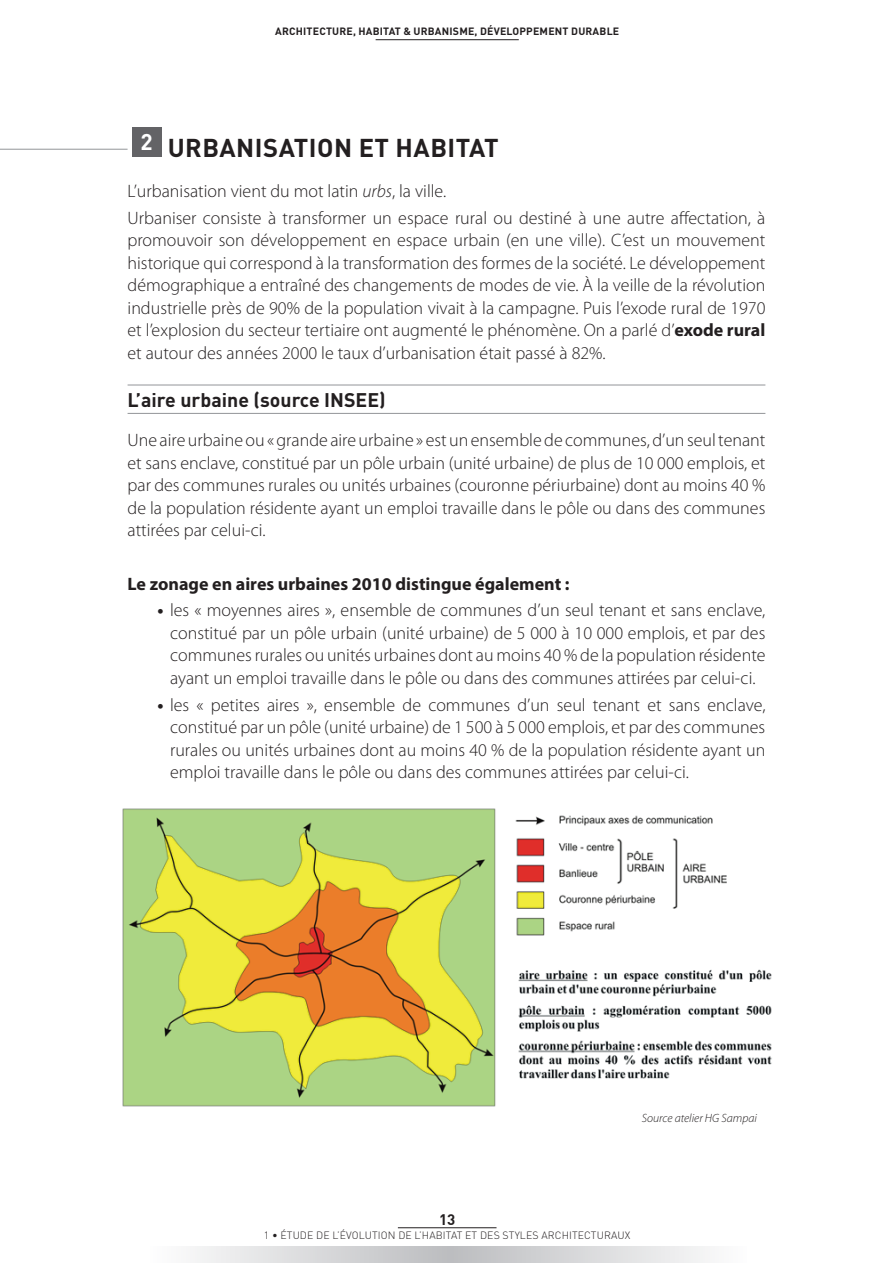
<style>
.page{position:relative;width:893px;height:1263px;background:#fff}
.page>*{position:absolute;margin:0;border:0;box-sizing:border-box;transform-origin:0 0}
.t1{font:700 25.5px "DIN Pro";letter-spacing:.02em;color:#231f20}
.t2{font:700 19.5px "DIN Pro";color:#231f20}
.t3{font:300 18px/22.5px "Myriad Pro";color:#231f20;text-align:justify}
.t4{font:700 18px "Myriad Pro";color:#231f20}
.t5{font:700 15px "DIN";color:#231f20}
.t6{font:italic 300 12px "Myriad Pro";color:#231f20}
.t7{font:300 10.5px "DIN Pro";letter-spacing:.01em;color:#231f20}
.t8{font:700 10.5px "DIN Pro";letter-spacing:.02em;color:#231f20}
.s1{font-style:italic}
.s2{font-weight:700}
</style>
<div class="page">
<svg style="left:195px;top:1246px;width:510px;height:17px;background:#d7d8da"></svg>
<hr style="left:376px;top:39px;width:143px;height:1px;background:#231f20">
<hr style="left:398px;top:1227px;width:98px;height:1px;background:#231f20">
<hr style="left:0;top:149px;width:128px;height:1px;background:#939598">
<hr style="left:128px;top:385px;width:637px;height:1px;background:#939598">
<hr style="left:128px;top:413px;width:637px;height:1px;background:#939598">
<div style="left:132px;top:128px;width:30px;height:29px;background:#636366"></div>
<img style="left:122px;top:808px;width:650px;height:299px">
<p class="t8" style="left:275px;top:23px;width:346px">ARCHITECTURE, HABITAT &amp; URBANISME, DÉVELOPPEMENT DURABLE</p>
<h1 class="t1" style="left:141px;top:127px;width:360px"><sup>2</sup> URBANISATION ET HABITAT</h1>
<p class="t3" style="left:128px;top:178px;width:639px;line-height:26.7px">L’urbanisation vient du mot latin <span class="s1">urbs</span>, la ville.<br>Urbaniser consiste à transformer un espace rural ou destiné à une autre affectation, à</p>
<p class="t3" style="left:128px;top:229px;width:639px">promouvoir son développement en espace urbain (en une ville). C’est un mouvement historique qui correspond à la transformation des formes de la société. Le développement démographique a entraîné des changements de modes de vie. À la veille de la révolution industrielle près de 90% de la population vivait à la campagne. Puis l’exode rural de 1970 et l’explosion du secteur tertiaire ont augmenté le phénomène. On a parlé d’<span class="s2">exode rural </span>et autour des années 2000 le taux d’urbanisation était passé à 82%.</p>
<p class="t2" style="left:128px;top:383px;width:260px">L’aire urbaine (source INSEE)</p>
<p class="t3" style="left:128px;top:429px;width:639px">Une aire urbaine ou « grande aire urbaine » est un ensemble de communes, d’un seul tenant et sans enclave, constitué par un pôle urbain (unité urbaine) de plus de 10 000 emplois, et par des communes rurales ou unités urbaines (couronne périurbaine) dont au moins 40 % de la population résidente ayant un emploi travaille dans le pôle ou dans des communes attirées par celui-ci.</p>
<p class="t4" style="left:128px;top:572px;width:444px">Le zonage en aires urbaines 2010 distingue également :</p>
<p class="t3" style="left:170px;top:599px;width:597px;text-indent:-13px"><span class="s2">•</span> les « moyennes aires », ensemble de communes d’un seul tenant et sans enclave, constitué par un pôle urbain (unité urbaine) de 5 000 à 10 000 emplois, et par des communes rurales ou unités urbaines dont au moins 40 % de la population résidente ayant un emploi travaille dans le pôle ou dans des communes attirées par celui-ci.</p>
<p class="t3" style="left:170px;top:694px;width:597px;text-indent:-13px"><span class="s2">•</span> les « petites aires », ensemble de communes d’un seul tenant et sans enclave, constitué par un pôle (unité urbaine) de 1 500 à 5 000 emplois, et par des communes rurales ou unités urbaines dont au moins 40 % de la population résidente ayant un emploi travaille dans le pôle ou dans des communes attirées par celui-ci.</p>
<p class="t6" style="left:642px;top:1111px;width:117px">Source atelier HG Sampai</p>
<p class="t5" style="left:439px;top:1210px;width:18px">13</p>
<p class="t7" style="left:264px;top:1228px;width:368px">1 • ÉTUDE DE L’ÉVOLUTION DE L’HABITAT ET DES STYLES ARCHITECTURAUX</p>
</div>
